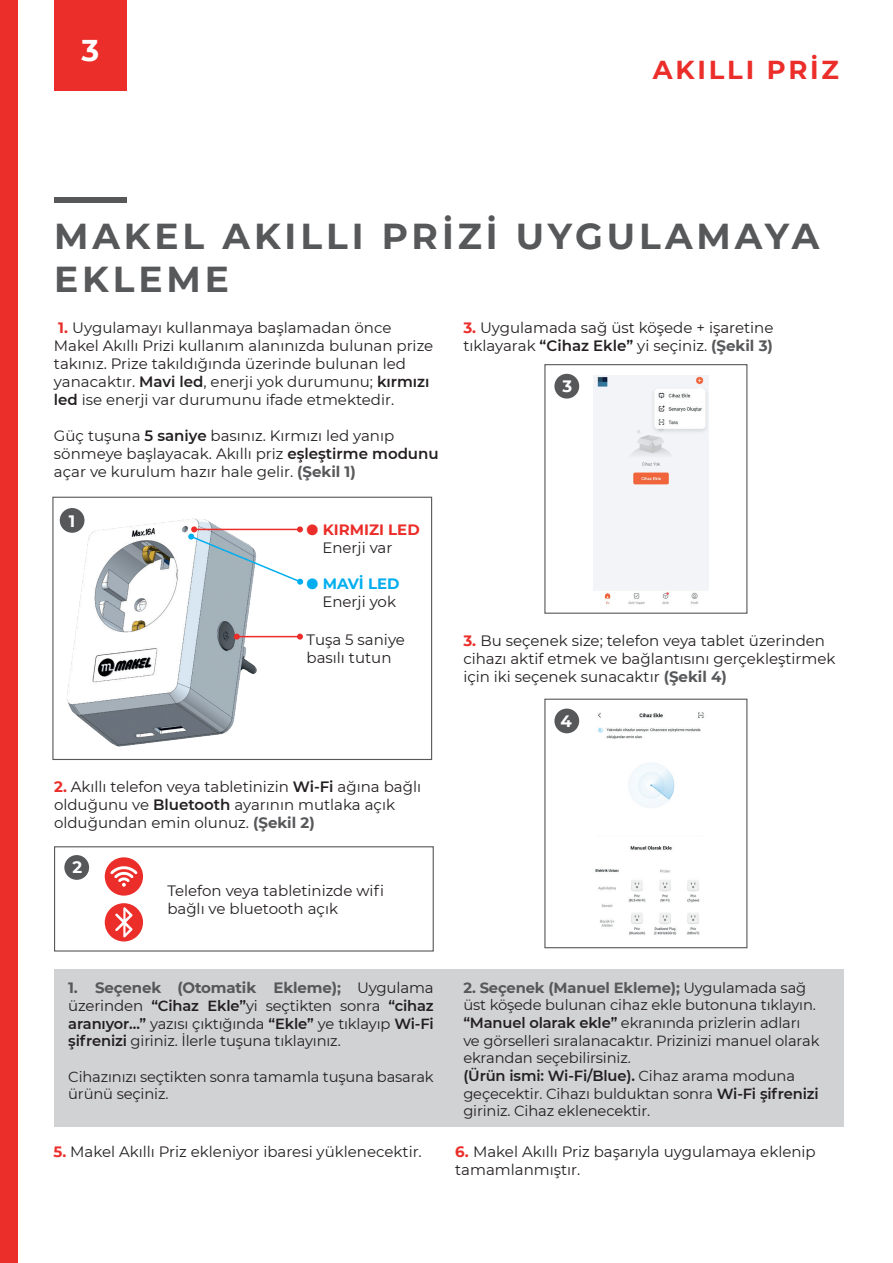
<style>
.page{position:relative;width:893px;height:1263px;background:#fff}
.page>*{position:absolute;margin:0;border:0;box-sizing:border-box;transform-origin:0 0}
.t1{font:700 36px/43.2px "Montserrat";letter-spacing:.11em;color:#57585a}
.t2{font:700 30px "Montserrat";color:#fff}
.t3{font:700 25.95px "Montserrat";letter-spacing:.11em;color:#eb2e2a}
.t4{font:700 16.5px "Montserrat";color:#fff}
.t5{font:15px/18px "Montserrat";color:#231f20}
.t6{font:700 15px "Montserrat";letter-spacing:-.01em;color:#57585a}
.t7{font:700 15px/18px "Montserrat";color:#eb2e2a}
.t8{font:14.7px/17.7px "Montserrat";letter-spacing:-.01em;color:#231f20}
.s1{font-weight:700;color:#eb2e2a}
.s2{font-weight:600}
.s3{font-weight:700;color:#57585a}
.s4{font-weight:400;color:#231f20}
.s5{color:#00aeef}
.s6{font-weight:700;color:#00aeef}
.s7{font-size:15px}
</style>
<div class="page">
<div style="left:54px;top:969px;width:789px;height:158px;background:#d1d2d4"></div>
<div style="left:54px;top:198px;width:73px;height:5px;background:#57585a"></div>
<div style="left:54px;top:0;width:73px;height:90px;background:#eb2e2a"></div>
<div style="left:54px;top:846px;width:380px;height:105px;border:1px solid #57585a"></div>
<div style="left:105px;top:857px;width:38px;height:39px;background:#eb2e2a;border-radius:50%"></div>
<svg style="left:110px;top:866px;width:27px;height:21px"></svg>
<div style="left:105px;top:903px;width:38px;height:38px;background:#eb2e2a;border-radius:50%"></div>
<svg style="left:115px;top:907px;width:17px;height:30px"></svg>
<div style="left:64px;top:855px;width:25px;height:25px;background:#57585a;border-radius:50%"></div>
<div style="left:544px;top:364px;width:203px;height:250px;border:1px solid #57585a"></div>
<img style="left:594px;top:376px;width:115px;height:229px">
<div style="left:554px;top:374px;width:25px;height:25px;background:#57585a;border-radius:50%"></div>
<div style="left:544px;top:699px;width:203px;height:249px;border:1px solid #57585a"></div>
<img style="left:595px;top:712px;width:109px;height:223px">
<div style="left:554px;top:708px;width:25px;height:25px;background:#57585a;border-radius:50%"></div>
<div style="left:0;top:0;width:18px;height:1263px;background:#eb2e2a"></div>
<img style="left:52px;top:496px;width:317px;height:264px">
<hr style="left:237px;top:636px;width:63px;height:1px;background:#eb2e2a">
<svg style="left:234px;top:634px;width:6px;height:6px"></svg>
<svg style="left:297px;top:634px;width:6px;height:6px"></svg>
<div style="left:60px;top:508px;width:24px;height:25px;background:#57585a;border-radius:50%"></div>
<svg style="left:188px;top:526px;width:116px;height:59px"></svg>
<h2 class="t2" style="left:81px;top:28px;width:19px">3</h2>
<h3 class="t3" style="left:653px;top:51px;width:188px">AKILLI PRİZ</h3>
<h1 class="t1" style="left:54px;top:213px;width:767px">MAKEL AKILLI PRİZİ UYGULAMAYA<br>EKLEME</h1>
<p class="t5" style="left:54px;top:318px;width:381px"><span class="s1">1.</span> Uygulamayı kullanmaya başlamadan önce Makel Akıllı Prizi kullanım alanınızda bulunan prize takınız. Prize takıldığında üzerinde bulunan led yanacaktır. <span class="s2">Mavi led</span>, enerji yok durumunu; <span class="s2">kırmızı led</span> ise enerji var durumunu ifade etmektedir.</p>
<p class="t5" style="left:54px;top:426px;width:386px">Güç tuşuna <span class="s2">5 saniye</span> basınız. Kırmızı led yanıp sönmeye başlayacak. Akıllı priz <span class="s2">eşleştirme modunu </span>açar ve kurulum hazır hale gelir. <span class="s3">(Şekil 1)</span></p>
<p class="t5" style="left:463px;top:318px;width:312px"><span class="s1">3.</span> Uygulamada sağ üst köşede + işaretine tıklayarak <span class="s2">“Cihaz Ekle”</span> yi seçiniz. <span class="s3">(Şekil 3)</span></p>
<p class="t4" style="left:562px;top:374px;width:11px">3</p>
<p class="t4" style="left:69px;top:509px;width:8px">1</p>
<p class="t7" style="left:322px;top:520px;width:99px;text-indent:-16px">● KIRMIZI LED<br><span class="s4">Enerji var</span></p>
<p class="t5" style="left:307px;top:574px;width:95px;text-align:right"><span class="s5">●</span> <span class="s6">MAVİ LED<br></span>Enerji yok</p>
<p class="t5" style="left:307px;top:630px;width:100px">Tuşa 5 saniye basılı tutun</p>
<p class="t5" style="left:54px;top:777px;width:369px"><span class="s1">2.</span> Akıllı telefon veya tabletinizin <span class="s2">Wi-Fi</span> ağına bağlı olduğunu ve <span class="s2">Bluetooth</span> ayarının mutlaka açık olduğundan emin olunuz. <span class="s3">(Şekil 2)</span></p>
<p class="t4" style="left:72px;top:855px;width:11px">2</p>
<p class="t5" style="left:167px;top:881px;width:218px">Telefon veya tabletinizde wifi bağlı ve bluetooth açık</p>
<p class="t6" style="left:68px;top:977px;width:367px">1. Seçenek (Otomatik Ekleme); <span class="s4">Uygulama</span></p>
<p class="t8" style="left:68px;top:996px;width:367px;text-align:justify"><span class="s7">üzerinden</span> <span class="s2">“Cihaz Ekle”</span>yi seçtikten sonra <span class="s2">“cihaz aranıyor…”</span> yazısı çıktığında <span class="s2">“Ekle”</span> ye tıklayıp <span class="s2">Wi-Fi şifrenizi</span> giriniz. İlerle tuşuna tıklayınız.</p>
<p class="t8" style="left:68px;top:1067px;width:367px">Cihazınızı seçtikten sonra tamamla tuşuna basarak ürünü seçiniz.</p>
<p class="t5" style="left:463px;top:631px;width:374px"><span class="s1">3.</span> Bu seçenek size; telefon veya tablet üzerinden cihazı aktif etmek ve bağlantısını gerçekleştirmek için iki seçenek sunacaktır <span class="s3">(Şekil 4)</span></p>
<p class="t4" style="left:561px;top:709px;width:13px">4</p>
<p class="t8" style="left:463px;top:978px;width:358px"><span class="s3">2. Seçenek (Manuel Ekleme);</span> Uygulamada sağ üst köşede bulunan cihaz ekle butonuna tıklayın. <span class="s2">“Manuel olarak ekle”</span> ekranında prizlerin adları ve görselleri sıralanacaktır. Prizinizi manuel olarak ekrandan seçebilirsiniz.<br><span class="s2">(Ürün ismi: Wi-Fi/Blue).</span> Cihaz arama moduna geçecektir. Cihazı bulduktan sonra <span class="s2">Wi-Fi şifrenizi </span>giriniz. Cihaz eklenecektir.</p>
<p class="t5" style="left:53px;top:1142px;width:370px"><span class="s1">5.</span> Makel Akıllı Priz ekleniyor ibaresi yüklenecektir.</p>
<p class="t5" style="left:455px;top:1142px;width:362px"><span class="s1">6.</span> Makel Akıllı Priz başarıyla uygulamaya eklenip tamamlanmıştır.</p>
</div>
